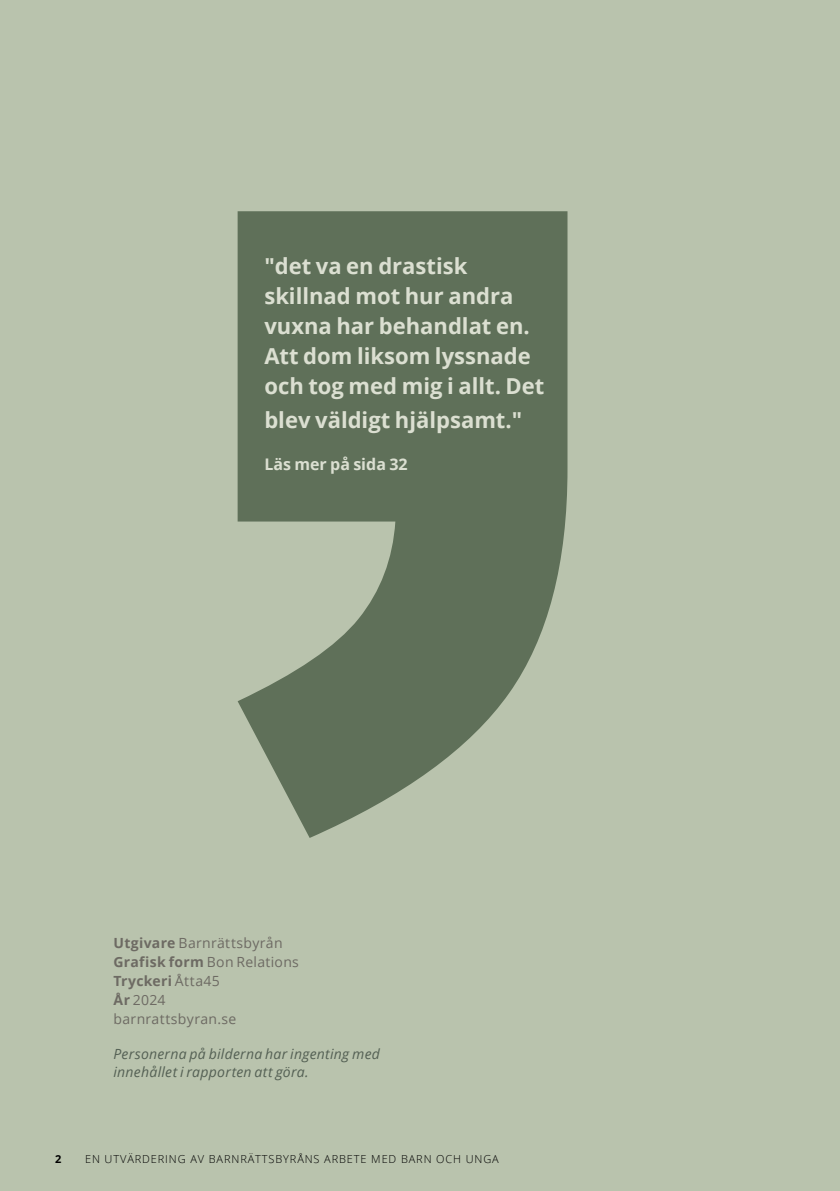
<style>
.page{position:relative;width:840px;height:1191px;background:#fff}
.page>*{position:absolute;margin:0;border:0;box-sizing:border-box;transform-origin:0 0}
.t1{font:700 22px/30px "Open Sans";color:#dbdfd1}
.t2{font:700 16px "Open Sans";color:#dbdfd1}
.t3{font:14px/19px "Open Sans";letter-spacing:.02em;color:#6d6a63}
.t4{font:italic 14px/18px "Open Sans";letter-spacing:.02em;color:#546054}
.t5{font:300 11px "Open Sans";letter-spacing:.08em;color:#000}
.t6{font:700 11px "Open Sans";color:#000}
.s1{font-weight:700}
</style>
<div class="page">
<div style="left:0;top:0;width:839px;height:1191px;background:#b9c3ad"></div>
<svg style="left:237px;top:211px;width:330px;height:627px;fill:#5f7059"></svg>
<p class="t1" style="left:264px;top:250px;width:281px">"det va en drastisk skillnad mot hur andra vuxna har behandlat en.<br>Att dom liksom lyssnade och tog med mig i allt. Det</p>
<p class="t1" style="left:264px;top:404px;width:259px">blev väldigt hjälpsamt."</p>
<p class="t2" style="left:264px;top:452px;width:145px">Läs mer på sida 32</p>
<p class="t3" style="left:113px;top:933px;width:187px"><span class="s1">Utgivare</span> Barnrättsbyrån<br><span class="s1">Grafisk form</span> Bon Relations<br><span class="s1">Tryckeri</span> Åtta45<br><span class="s1">År</span> 2024<br>barnrattsbyran.se</p>
<p class="t4" style="left:113px;top:1044px;width:268px">Personerna på bilderna har ingenting med innehållet i rapporten att göra.</p>
<p class="t6" style="left:55px;top:1150px;width:8px">2</p>
<p class="t5" style="left:85px;top:1151px;width:415px">EN UTVÄRDERING AV BARNRÄTTSBYRÅNS ARBETE MED BARN OCH UNGA</p>
</div>
